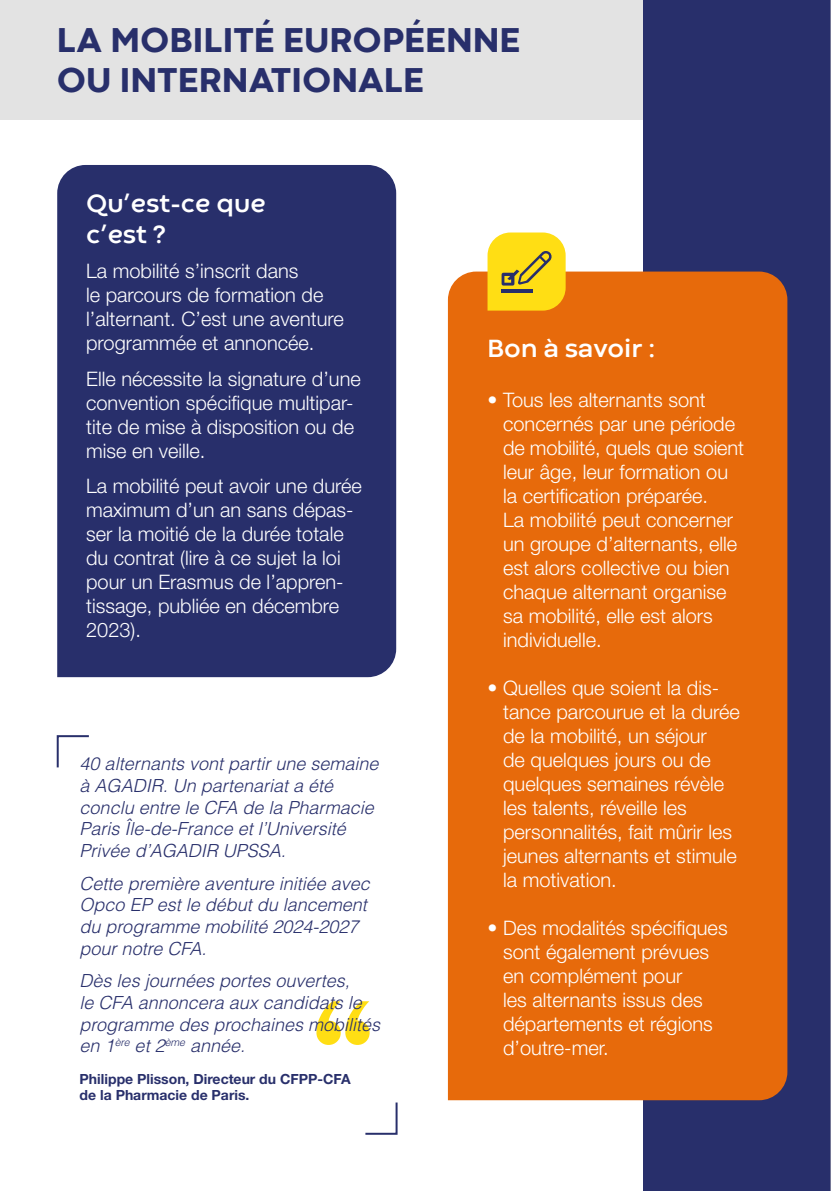
<style>
.page{position:relative;width:831px;height:1191px;background:#fff}
.page>*{position:absolute;margin:0;border:0;box-sizing:border-box;transform-origin:0 0}
.t1{font:800 36px/40px "Codec Warm";color:#282f6b}
.t2{font:700 26px/31.2px "Codec Warm";color:#fff}
.t3{font:300 20px/24px "Helvetica Neue LT Std";color:#fff}
.t4{font:italic 300 18px/21.6px "Helvetica LT Std";color:#282f6b}
.t5{font:700 14px/16.8px "Helvetica Neue LT Std";color:#282f6b}
</style>
<div class="page">
<div style="left:57px;top:165px;width:339px;height:512px;background:#282f6b"></div>
<div style="left:0;top:0;width:830px;height:119px;background:#e3e3e3"></div>
<div style="left:643px;top:0;width:188px;height:1191px;background:#282f6b"></div>
<div style="left:448px;top:271px;width:339px;height:829px;background:#e76a0b"></div>
<svg style="left:487px;top:232px;width:78px;height:78px;background:#efd124"></svg>
<hr style="left:502px;top:289px;width:31px;height:3px;background:#282f6b">
<svg style="left:316px;top:1001px;width:53px;height:44px"></svg>
<svg style="left:56px;top:735px;width:33px;height:33px"></svg>
<svg style="left:365px;top:1102px;width:33px;height:33px"></svg>
<hr style="left:830px;top:0;width:1px;height:1191px;background:#c1c0c0">
<h1 class="t1" style="left:57px;top:22px;width:465px">LA MOBILITÉ EUROPÉENNE<br>OU INTERNATIONALE</h1>
<h2 class="t2" style="left:86px;top:189px;width:181px">Qu’est-ce que c’est ?</h2>
<p class="t3" style="left:86px;top:259px;width:259px">La mobilité s’inscrit dans<br>le parcours de formation de l’alternant. C’est une aventure programmée et annoncée.</p>
<p class="t3" style="left:86px;top:366px;width:276px">Elle nécessite la signature d’une convention spécifique multipar&shy;tite de mise à disposition ou de mise en veille.</p>
<p class="t3" style="left:86px;top:474px;width:277px">La mobilité peut avoir une durée maximum d’un an sans dépas&shy;ser la moitié de la durée totale du contrat (lire à ce sujet la loi pour un Erasmus de l’appren&shy;tissage, publiée en décembre<br>2023).</p>
<p class="t4" style="left:80px;top:753px;width:300px">40 alternants vont partir une semaine à AGADIR. Un partenariat a été conclu entre le CFA de la Pharmacie<br>Paris Île-de-France et l’Université<br>Privée d’AGADIR UPSSA.</p>
<p class="t4" style="left:80px;top:872px;width:292px">Cette première aventure initiée avec<br>Opco EP est le début du lancement du programme mobilité 2024-2027 pour notre CFA.</p>
<p class="t4" style="left:80px;top:970px;width:302px">Dès les journées portes ouvertes,<br>le CFA annoncera aux candidats le programme des prochaines mobilités en 1<sup>ère</sup> et 2<sup>ème</sup> année.</p>
<p class="t5" style="left:80px;top:1069px;width:272px">Philippe Plisson, Directeur du CFPP-CFA de la Pharmacie de Paris.</p>
<h2 class="t2" style="left:487px;top:334px;width:169px">Bon à savoir :</h2>
<p class="t3" style="left:503px;top:387px;width:242px;text-indent:-16px">• Tous les alternants sont concernés par une période de mobilité, quels que soient leur âge, leur formation ou la certification préparée.<br>La mobilité peut concerner un groupe d’alternants, elle est alors collective ou bien chaque alternant organise sa mobilité, elle est alors individuelle.</p>
<p class="t3" style="left:503px;top:675px;width:238px;text-indent:-16px">• Quelles que soient la dis&shy;tance parcourue et la durée de la mobilité, un séjour<br>de quelques jours ou de quelques semaines révèle les talents, réveille les personnalités, fait mûrir les jeunes alternants et stimule la motivation.</p>
<p class="t3" style="left:503px;top:915px;width:226px;text-indent:-16px">• Des modalités spécifiques sont également prévues en complément pour<br>les alternants issus des départements et régions d’outre-mer.</p>
</div>
